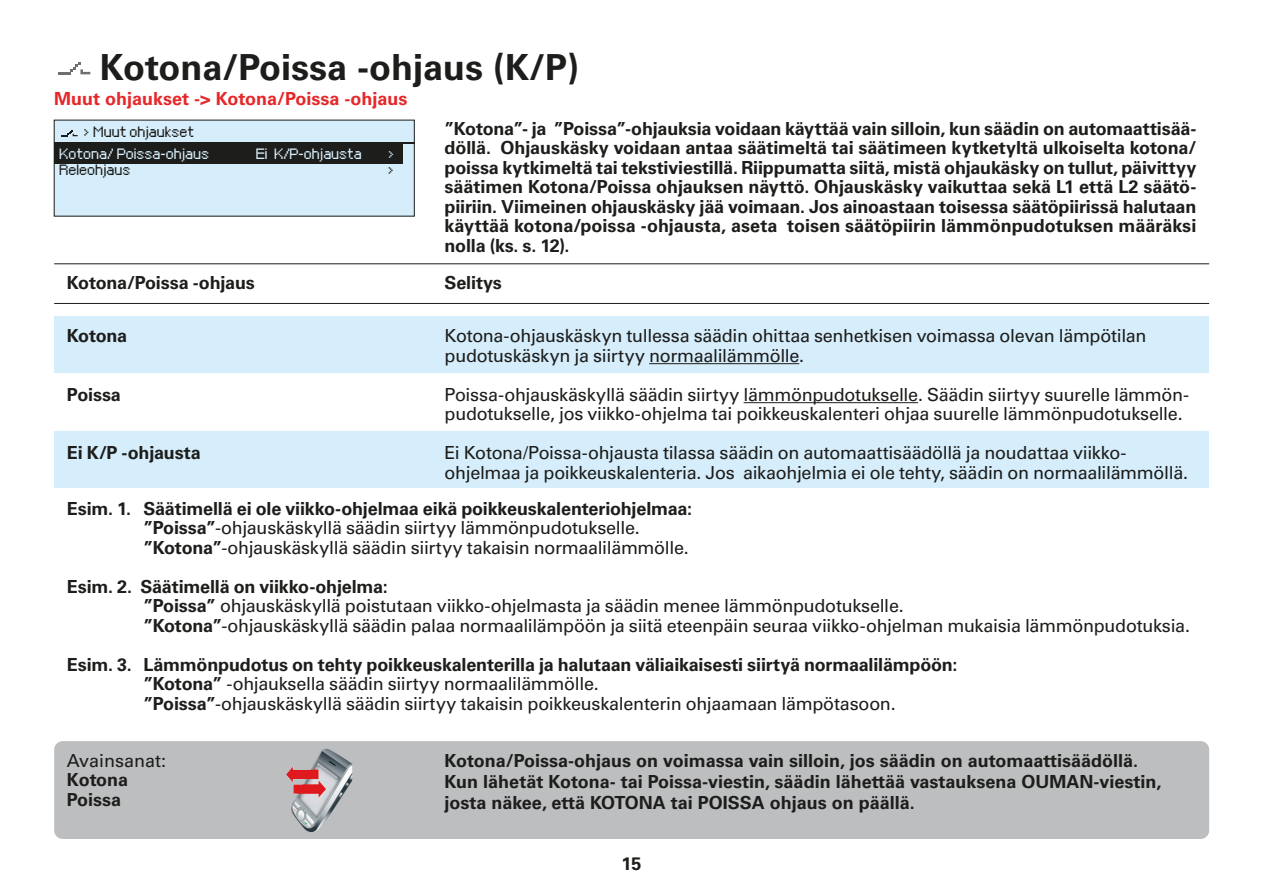
<style>
.page{position:relative;width:1263px;height:893px;background:#fff}
.page>*{position:absolute;margin:0;border:0;box-sizing:border-box;transform-origin:0 0}
.Otsake{font:700 36px "Univers LT Std";color:#1d1d1b}
.Leipäteksti_12_pt{font:18px "Univers LT Std";letter-spacing:-.02em;color:#1d1d1b}
.Leipäteksti_12_pt-2{font:700 18px/19.5px "Univers LT Std";letter-spacing:-.01em;color:#1d1d1b;text-align:justify}
.Hakusanat{font:700 18px/21px "Univers LT Std";color:#1d1d1b}
.ylämäärite_12___13_B{font:700 18px "Univers LT Std";color:#e52729}
.Avainsanat{font:18px "Univers LT Std";color:#1d1d1b}
.t1{font:10.5px "px sans nouveaux";letter-spacing:.005em;color:#d6eefb}
.t2{font:10.5px "px sans nouveaux";letter-spacing:.01em;color:#1d1d1b}
.s1{font-weight:700}
</style>
<div class="page">
<div style="left:54px;top:317px;width:1155px;height:56px;background:#d6eefb"></div>
<div style="left:54px;top:431px;width:1155px;height:57px;background:#d6eefb"></div>
<div style="left:54px;top:741px;width:1155px;height:98px;background:#bdbec0;border-radius:9px"></div>
<hr style="left:649px;top:363px;width:150px;height:1px;background:#1d1d1b">
<hr style="left:744px;top:402px;width:174px;height:1px;background:#1d1d1b">
<hr style="left:54px;top:263px;width:1155px;height:1px;background:#1d1d1b">
<hr style="left:54px;top:303px;width:1155px;height:1px;background:#1d1d1b">
<img style="left:286px;top:749px;width:38px;height:30px">
<div style="left:54px;top:120px;width:360px;height:96px;background:#d6eefb"></div>
<div style="left:54px;top:144px;width:349px;height:19px;background:#1d1d1b"></div>
<hr style="left:54px;top:143px;width:360px;height:1px;background:#1d1d1b">
<svg style="left:58px;top:62px;width:32px;height:12px"></svg>
<svg style="left:62px;top:130px;width:16px;height:6px"></svg>
<p class="Otsake" style="left:100px;top:46px;width:481px">Kotona/Poissa -ohjaus (K/P)</p>
<p class="ylämäärite_12___13_B" style="left:54px;top:88px;width:355px">Muut ohjaukset -&gt; Kotona/Poissa -ohjaus</p>
<p class="t2" style="left:85px;top:127px;width:112px">&gt; Muut ohjaukset</p>
<p class="t1" style="left:60px;top:149px;width:151px">Kotona/ Poissa-ohjaus</p>
<p class="t1" style="left:256px;top:149px;width:108px">Ei K/P-ohjausta</p>
<p class="t1" style="left:389px;top:149px;width:7px">&gt;</p>
<p class="t2" style="left:60px;top:166px;width:73px">Releohjaus</p>
<p class="t2" style="left:389px;top:166px;width:7px">&gt;</p>
<p class="Leipäteksti_12_pt-2" style="left:445px;top:119px;width:753px">”Kotona”- ja ”Poissa”-ohjauksia voidaan käyttää vain silloin, kun säädin on automaattisää&shy;döllä. Ohjauskäsky voidaan antaa säätimeltä tai säätimeen kytketyltä ulkoiselta kotona/ poissa kytkimeltä tai tekstiviestillä. Riippumatta siitä, mistä ohjaukäsky on tullut, päivittyy säätimen Kotona/Poissa ohjauksen näyttö. Ohjauskäsky vaikuttaa sekä L1 että L2 säätö&shy;piiriin. Viimeinen ohjauskäsky jää voimaan. Jos ainoastaan toisessa säätöpiirissä halutaan käyttää kotona/poissa -ohjausta, aseta toisen säätöpiirin lämmönpudotuksen määräksi nolla (ks. s. 12).</p>
<p class="Leipäteksti_12_pt-2" style="left:67px;top:273px;width:189px">Kotona/Poissa -ohjaus</p>
<p class="Leipäteksti_12_pt-2" style="left:445px;top:273px;width:59px">Selitys</p>
<p class="Leipäteksti_12_pt-2" style="left:67px;top:326px;width:62px">Kotona</p>
<p class="Leipäteksti_12_pt-2" style="left:67px;top:385px;width:56px">Poissa</p>
<p class="Leipäteksti_12_pt-2" style="left:67px;top:443px;width:135px">Ei K/P -ohjausta</p>
<p class="Leipäteksti_12_pt" style="left:445px;top:325px;width:703px">Kotona-ohjauskäskyn tullessa säädin ohittaa senhetkisen voimassa olevan lämpötilan</p>
<p class="Leipäteksti_12_pt" style="left:445px;top:345px;width:361px">pudotuskäskyn ja siirtyy normaalilämmölle.</p>
<p class="Leipäteksti_12_pt" style="left:445px;top:384px;width:746px">Poissa-ohjauskäskyllä säädin siirtyy lämmönpudotukselle. Säädin siirtyy suurelle lämmön-</p>
<p class="Leipäteksti_12_pt" style="left:445px;top:403px;width:740px">pudotukselle, jos viikko-ohjelma tai poikkeuskalenteri ohjaa suurelle lämmönpudotukselle.</p>
<p class="Leipäteksti_12_pt" style="left:445px;top:442px;width:683px">Ei Kotona/Poissa-ohjausta tilassa säädin on automaattisäädöllä ja noudattaa viikko-</p>
<p class="Leipäteksti_12_pt" style="left:445px;top:462px;width:745px">ohjelmaa ja poikkeuskalenteria. Jos aikaohjelmia ei ole tehty, säädin on normaalilämmöllä.</p>
<p class="Leipäteksti_12_pt-2" style="left:67px;top:499px;width:627px">Esim. 1. Säätimellä ei ole viikko-ohjelmaa eikä poikkeuskalenteriohjelmaa:</p>
<p class="Leipäteksti_12_pt" style="left:143px;top:517px;width:498px"><span class="s1">”Poissa”</span>-ohjauskäskyllä säädin siirtyy lämmönpudotukselle.</p>
<p class="Leipäteksti_12_pt" style="left:143px;top:536px;width:547px"><span class="s1">”Kotona”</span>-ohjauskäskyllä säädin siirtyy takaisin normaalilämmölle.</p>
<p class="Leipäteksti_12_pt-2" style="left:67px;top:577px;width:322px">Esim. 2. Säätimellä on viikko-ohjelma:</p>
<p class="Leipäteksti_12_pt" style="left:143px;top:595px;width:762px"><span class="s1">”Poissa”</span> ohjauskäskyllä poistutaan viikko-ohjelmasta ja säädin menee lämmönpudotukselle.</p>
<p class="Leipäteksti_12_pt" style="left:143px;top:614px;width:1048px"><span class="s1">”Kotona”</span>-ohjauskäskyllä säädin palaa normaalilämpöön ja siitä eteenpäin seuraa viikko-ohjelman mukaisia lämmönpudotuksia.</p>
<p class="Leipäteksti_12_pt-2" style="left:67px;top:655px;width:892px">Esim. 3. Lämmönpudotus on tehty poikkeuskalenterilla ja halutaan väliaikaisesti siirtyä normaalilämpöön:</p>
<p class="Leipäteksti_12_pt" style="left:143px;top:673px;width:457px"><span class="s1">”Kotona”</span> -ohjauksella säädin siirtyy normaalilämmölle.</p>
<p class="Leipäteksti_12_pt" style="left:143px;top:692px;width:754px"><span class="s1">”Poissa”</span>-ohjauskäskyllä säädin siirtyy takaisin poikkeuskalenterin ohjaamaan lämpötasoon.</p>
<p class="Avainsanat" style="left:67px;top:750px;width:101px">Avainsanat:</p>
<p class="Hakusanat" style="left:67px;top:770px;width:63px">Kotona</p>
<p class="Hakusanat" style="left:67px;top:789px;width:56px">Poissa</p>
<p class="Hakusanat" style="left:445px;top:750px;width:695px">Kotona/Poissa-ohjaus on voimassa vain silloin, jos säädin on automaattisäädöllä.</p>
<p class="Hakusanat" style="left:445px;top:771px;width:718px">Kun lähetät Kotona- tai Poissa-viestin, säädin lähettää vastauksena OUMAN-viestin, josta näkee, että KOTONA tai POISSA ohjaus on päällä.</p>
<p class="Leipäteksti_12_pt-2" style="left:621px;top:854px;width:22px">15</p>
</div>
